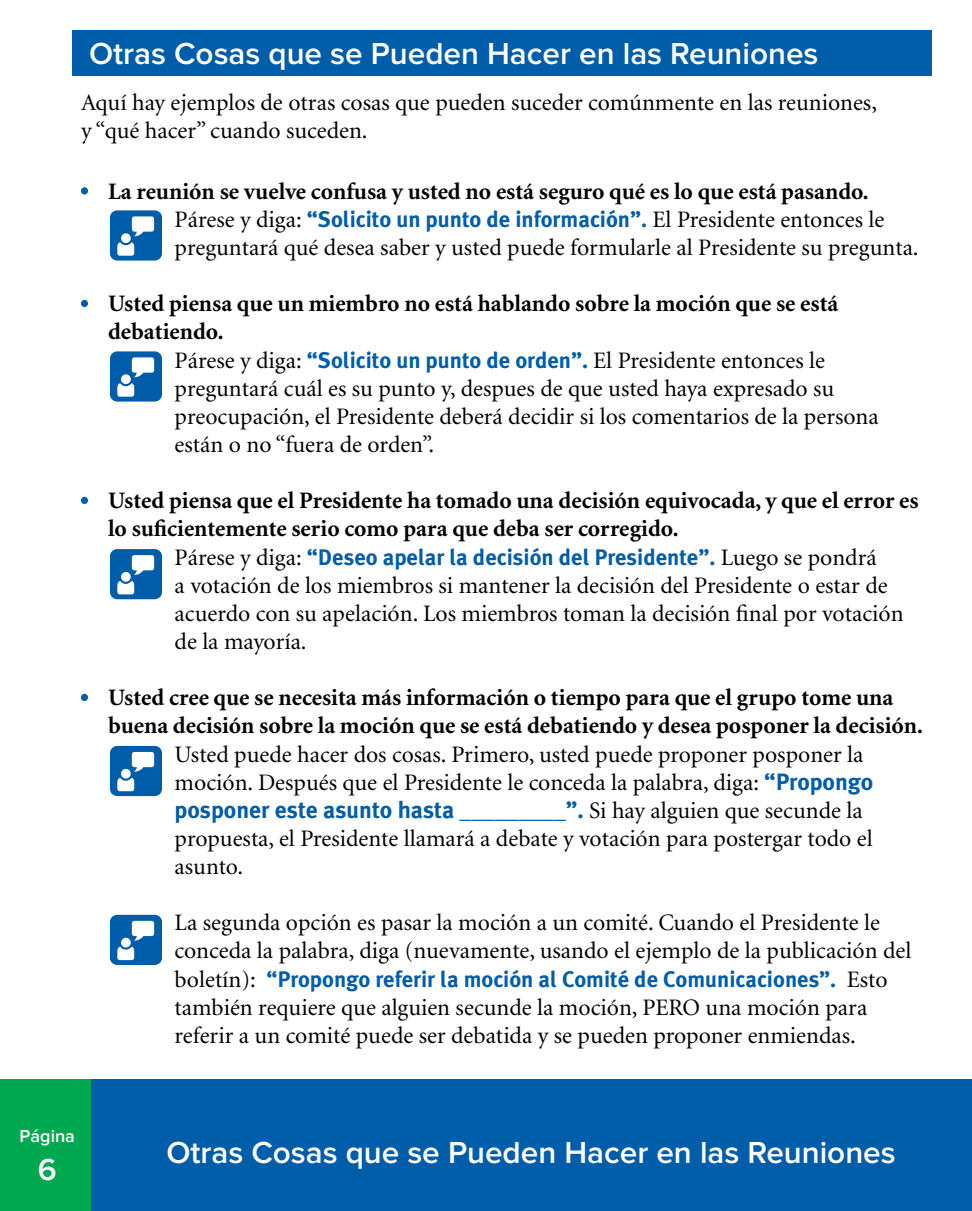
<style>
.page{position:relative;width:972px;height:1211px;background:#fff}
.page>*{position:absolute;margin:0;border:0;box-sizing:border-box;transform-origin:0 0}
.t1{font:600 31.5px "Proxima Nova";color:#fff}
.t2{font:23.62px/28.1px "Minion";color:#000}
.t3{font:700 23.62px/28.1px "Minion";color:#000}
.t4{font:700 23.62px "Meta Plus";color:#005daa}
.t5{font:700 22.5px "Meta Plus";color:#005daa}
.t6{font:600 18px "Proxima Nova";color:#fff}
.s1{color:#005daa}
.s2{font-weight:700}
.s3{font-family:"Meta Plus";font-weight:700;font-size:22.5px;color:#005daa}
.s4{font-weight:400;color:#005daa}
.s5{font-family:"Minion";font-weight:400;font-size:23.62px;color:#000}
.s6{font-family:"Meta Plus";font-weight:700;color:#005daa}
.s7{font-family:"Minion";font-weight:400;color:#000}
</style>
<div class="page">
<div style="left:0;top:1079px;width:972px;height:131px;background:#005daa"></div>
<div style="left:0;top:1079px;width:90px;height:131px;background:#00a94f"></div>
<div style="left:81px;top:187px;width:7px;height:7px;border:2px solid #005daa;border-radius:50%"></div>
<div style="left:81px;top:300px;width:7px;height:7px;border:2px solid #005daa;border-radius:50%"></div>
<div style="left:81px;top:497px;width:7px;height:7px;border:2px solid #005daa;border-radius:50%"></div>
<div style="left:81px;top:693px;width:7px;height:8px;border:2px solid #005daa;border-radius:50%"></div>
<div style="left:110px;top:210px;width:52px;height:50px;background:#005daa;border-radius:7px"></div>
<svg style="left:117px;top:216px;width:37px;height:40px"></svg>
<div style="left:110px;top:351px;width:52px;height:50px;background:#005daa;border-radius:7px"></div>
<svg style="left:117px;top:357px;width:37px;height:39px"></svg>
<div style="left:110px;top:549px;width:52px;height:50px;background:#005daa;border-radius:7px"></div>
<svg style="left:117px;top:555px;width:37px;height:39px"></svg>
<div style="left:110px;top:746px;width:52px;height:50px;background:#005daa;border-radius:7px"></div>
<svg style="left:117px;top:752px;width:37px;height:39px"></svg>
<div style="left:110px;top:914px;width:52px;height:50px;background:#005daa;border-radius:7px"></div>
<svg style="left:117px;top:920px;width:37px;height:40px"></svg>
<div style="left:72px;top:30px;width:860px;height:45px;background:#005daa"></div>
<h1 class="t1" style="left:89px;top:39px;width:731px">Otras Cosas que se Pueden Hacer en las Reuniones</h1>
<p class="t2" style="left:81px;top:89px;width:798px">Aquí hay ejemplos de otras cosas que pueden suceder comúnmente en las reuniones, y “qué hacer” cuando suceden.</p>
<p class="t2" style="left:175px;top:178px;width:746px;text-indent:-94px"><span class="s1">•</span> <span class="s2">La reunión se vuelve confusa y usted no está seguro qué es lo que está pasando.<br></span>Párese y diga: <span class="s3">“Solicito un punto de información”.</span> El Presidente entonces le preguntará qué desea saber y usted puede formularle al Presidente su pregunta.</p>
<p class="t3" style="left:108px;top:290px;width:732px;text-indent:-27px"><span class="s4">•</span> Usted piensa que un miembro no está hablando sobre la moción que se está debatiendo.</p>
<p class="t2" style="left:175px;top:347px;width:706px">Párese y diga: <span class="s3">“Solicito un punto de orden”.</span> El Presidente entonces le preguntará cuál es su punto y, despues de que usted haya expresado su preocupación, el Presidente deberá decidir si los comentarios de la persona están o no “fuera de orden”.</p>
<p class="t3" style="left:108px;top:487px;width:812px;text-indent:-27px"><span class="s4">•</span> Usted piensa que el Presidente ha tomado una decisión equivocada, y que el error es lo suficientemente serio como para que deba ser corregido.</p>
<p class="t5" style="left:175px;top:543px;width:704px"><span class="s5">Párese y diga:</span> “Deseo apelar la decisión del Presidente”. <span class="s5">Luego se pondrá</span></p>
<p class="t2" style="left:175px;top:572px;width:731px">a votación de los miembros si mantener la decisión del Presidente o estar de acuerdo con su apelación. Los miembros toman la decisión final por votación de la mayoría.</p>
<p class="t3" style="left:108px;top:684px;width:817px;text-indent:-27px"><span class="s4">•</span> Usted cree que se necesita más información o tiempo para que el grupo tome una buena decisión sobre la moción que se está debatiendo y desea posponer la decisión.</p>
<p class="t2" style="left:175px;top:740px;width:700px">Usted puede hacer dos cosas. Primero, usted puede proponer posponer la moción. Después que el Presidente le conceda la palabra, diga: <span class="s6">“Propongo</span></p>
<p class="t4" style="left:175px;top:795px;width:690px">posponer este asunto hasta _________”. <span class="s7">Si hay alguien que secunde la</span></p>
<p class="t2" style="left:175px;top:825px;width:700px">propuesta, el Presidente llamará a debate y votación para postergar todo el asunto.</p>
<p class="t2" style="left:175px;top:909px;width:738px">La segunda opción es pasar la moción a un comité. Cuando el Presidente le conceda la palabra, diga (nuevamente, usando el ejemplo de la publicación del</p>
<p class="t5" style="left:175px;top:965px;width:714px"><span class="s5">boletín):</span> “Propongo referir la moción al Comité de Comunicaciones”. <span class="s5">Esto</span></p>
<p class="t2" style="left:175px;top:994px;width:694px">también requiere que alguien secunde la moción, PERO una moción para referir a un comité puede ser debatida y se pueden proponer enmiendas.</p>
<p class="t6" style="left:20px;top:1127px;width:57px">Página</p>
<h1 class="t1" style="left:38px;top:1154px;width:20px">6</h1>
<h1 class="t1" style="left:166px;top:1138px;width:731px">Otras Cosas que se Pueden Hacer en las Reuniones</h1>
</div>
